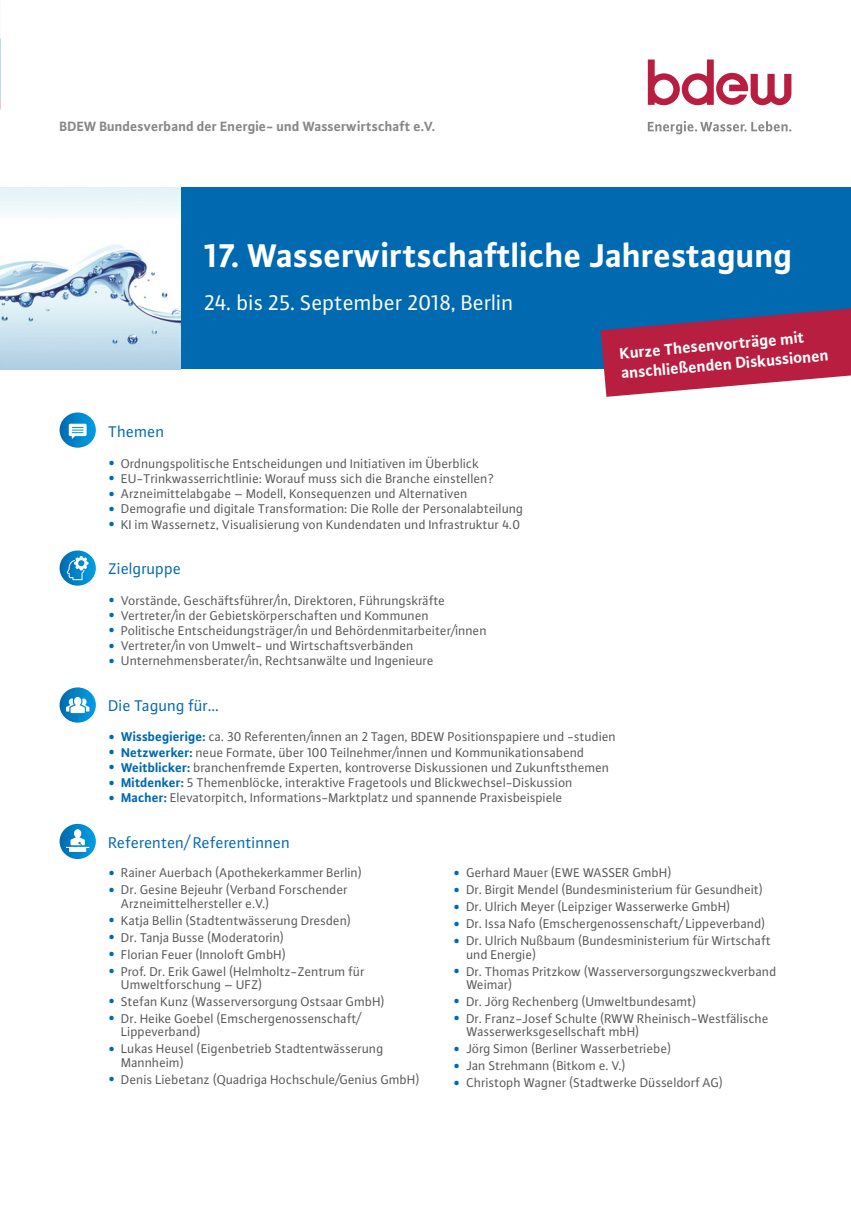
<style>
.page{position:relative;width:851px;height:1212px;background:#fff}
.page>*{position:absolute;margin:0;border:0;box-sizing:border-box;transform-origin:0 0}
.t1{font:34.95px "Plus Sans Bold LF";color:#fff}
.t2{font:22.5px "Plus Sans Normal LF";color:#fff}
.t3{font:16.5px "Plus Sans Normal LF";color:#0069af}
.t4{font:16.5px/19.8px "Plus Sans Bold LF";color:#fff}
.t5{font:14.25px "Plus Sans Bold LF";color:#878787}
.t6{font:13.5px/13.5px "Plus Sans Normal LF";color:#575756}
.s1{font-size:21px;color:#0069af}
.s2{font-family:"Plus Sans Bold LF";color:#0069af}
</style>
<div class="page">
<div style="left:181px;top:188px;width:669px;height:181px;background:#0069af"></div>
<img style="left:0;top:188px;width:181px;height:181px">
<svg style="left:647px;top:60px;width:144px;height:45px"></svg>
<svg style="left:647px;top:121px;width:144px;height:13px"></svg>
<svg style="left:600px;top:308px;width:250px;height:89px"></svg>
<svg style="left:60px;top:412px;width:36px;height:36px"></svg>
<svg style="left:60px;top:550px;width:36px;height:36px"></svg>
<svg style="left:60px;top:687px;width:36px;height:36px"></svg>
<svg style="left:60px;top:824px;width:36px;height:35px"></svg>
<p class="t5" style="left:60px;top:117px;width:377px">BDEW Bundesverband der Energie- und Wasserwirtschaft e.V.</p>
<h1 class="t1" style="left:204px;top:232px;width:589px">17. Wasserwirtschaftliche Jahrestagung</h1>
<h2 class="t2" style="left:204px;top:288px;width:311px">24. bis 25. September 2018, Berlin</h2>
<p class="t4" style="left:618px;top:343px;width:209px;rotate:-5deg">Kurze Thesenvorträge mit anschließenden Diskussionen</p>
<p class="t3" style="left:108px;top:421px;width:57px">Themen</p>
<p class="t6" style="left:108px;top:456px;width:372px"><span class="s1">•</span> Ordnungspolitische Entscheidungen und Initiativen im Überblick</p>
<p class="t6" style="left:108px;top:471px;width:387px"><span class="s1">•</span> EU-Trinkwasserrichtlinie: Worauf muss sich die Branche einstellen?</p>
<p class="t6" style="left:108px;top:487px;width:360px"><span class="s1">•</span> Arzneimittelabgabe – Modell, Konsequenzen und Alternativen</p>
<p class="t6" style="left:108px;top:502px;width:416px"><span class="s1">•</span> Demografie und digitale Transformation: Die Rolle der Personalabteilung</p>
<p class="t6" style="left:108px;top:517px;width:413px"><span class="s1">•</span> KI im Wassernetz, Visualisierung von Kundendaten und Infrastruktur 4.0</p>
<p class="t3" style="left:108px;top:558px;width:74px">Zielgruppe</p>
<p class="t6" style="left:108px;top:593px;width:338px"><span class="s1">•</span> Vorstände, Geschäftsführer/in, Direktoren, Führungskräfte</p>
<p class="t6" style="left:108px;top:608px;width:322px"><span class="s1">•</span> Vertreter/in der Gebietskörperschaften und Kommunen</p>
<p class="t6" style="left:108px;top:623px;width:380px"><span class="s1">•</span> Politische Entscheidungsträger/in und Behördenmitarbeiter/innen</p>
<p class="t6" style="left:108px;top:639px;width:307px"><span class="s1">•</span> Vertreter/in von Umwelt- und Wirtschaftsverbänden</p>
<p class="t6" style="left:108px;top:654px;width:327px"><span class="s1">•</span> Unternehmensberater/in, Rechtsanwälte und Ingenieure</p>
<p class="t3" style="left:108px;top:695px;width:112px">Die Tagung für…</p>
<p class="t6" style="left:108px;top:730px;width:509px"><span class="s1">•</span> <span class="s2">Wissbegierige:</span> ca. 30 Referenten/innen an 2 Tagen, BDEW Positionspapiere und -studien</p>
<p class="t6" style="left:108px;top:745px;width:477px"><span class="s1">•</span> <span class="s2">Netzwerker:</span> neue Formate, über 100 Teilnehmer/innen und Kommunikationsabend</p>
<p class="t6" style="left:108px;top:760px;width:502px"><span class="s1">•</span> <span class="s2">Weitblicker:</span> branchenfremde Experten, kontroverse Diskussionen und Zukunftsthemen</p>
<p class="t6" style="left:108px;top:775px;width:465px"><span class="s1">•</span> <span class="s2">Mitdenker:</span> 5 Themenblöcke, interaktive Fragetools und Blickwechsel-Diskussion</p>
<p class="t6" style="left:108px;top:791px;width:455px"><span class="s1">•</span> <span class="s2">Macher:</span> Elevatorpitch, Informations-Marktplatz und spannende Praxisbeispiele</p>
<p class="t3" style="left:108px;top:831px;width:183px">Referenten/ Referentinnen</p>
<p class="t6" style="left:108px;top:866px;width:255px"><span class="s1">•</span> Rainer Auerbach (Apothekerkammer Berlin)</p>
<p class="t6" style="left:121px;top:883px;width:228px;text-indent:-13px"><span class="s1">•</span> Dr. Gesine Bejeuhr (Verband Forschender<br>Arzneimittelhersteller e.V.)</p>
<p class="t6" style="left:108px;top:913px;width:244px"><span class="s1">•</span> Katja Bellin (Stadtentwässerung Dresden)</p>
<p class="t6" style="left:108px;top:930px;width:177px"><span class="s1">•</span> Dr. Tanja Busse (Moderatorin)</p>
<p class="t6" style="left:108px;top:947px;width:179px"><span class="s1">•</span> Florian Feuer (Innoloft GmbH)</p>
<p class="t6" style="left:121px;top:964px;width:245px;text-indent:-13px"><span class="s1">•</span> Prof. Dr. Erik Gawel (Helmholtz-Zentrum für<br>Umweltforschung – UFZ)</p>
<p class="t6" style="left:108px;top:994px;width:278px"><span class="s1">•</span> Stefan Kunz (Wasserversorgung Ostsaar GmbH)</p>
<p class="t6" style="left:121px;top:1011px;width:241px;text-indent:-13px"><span class="s1">•</span> Dr. Heike Goebel (Emschergenossenschaft/<br>Lippeverband)</p>
<p class="t6" style="left:121px;top:1042px;width:264px;text-indent:-13px"><span class="s1">•</span> Lukas Heusel (Eigenbetrieb Stadtentwässerung<br>Mannheim)</p>
<p class="t6" style="left:108px;top:1072px;width:313px"><span class="s1">•</span> Denis Liebetanz (Quadriga Hochschule/Genius GmbH)</p>
<p class="t6" style="left:453px;top:866px;width:219px"><span class="s1">•</span> Gerhard Mauer (EWE WASSER GmbH)</p>
<p class="t6" style="left:453px;top:883px;width:311px"><span class="s1">•</span> Dr. Birgit Mendel (Bundesministerium für Gesundheit)</p>
<p class="t6" style="left:453px;top:900px;width:278px"><span class="s1">•</span> Dr. Ulrich Meyer (Leipziger Wasserwerke GmbH)</p>
<p class="t6" style="left:453px;top:916px;width:313px"><span class="s1">•</span> Dr. Issa Nafo (Emschergenossenschaft/ Lippeverband)</p>
<p class="t6" style="left:466px;top:933px;width:306px;text-indent:-13px"><span class="s1">•</span> Dr. Ulrich Nußbaum (Bundesministerium für Wirtschaft und Energie)</p>
<p class="t6" style="left:466px;top:964px;width:311px;text-indent:-13px"><span class="s1">•</span> Dr. Thomas Pritzkow (Wasserversorgungszweckverband<br>Weimar)</p>
<p class="t6" style="left:453px;top:994px;width:244px"><span class="s1">•</span> Dr. Jörg Rechenberg (Umweltbundesamt)</p>
<p class="t6" style="left:466px;top:1011px;width:304px;text-indent:-13px"><span class="s1">•</span> Dr. Franz-Josef Schulte (RWW Rheinisch-Westfälische<br>Wasserwerksgesellschaft mbH)</p>
<p class="t6" style="left:453px;top:1042px;width:219px"><span class="s1">•</span> Jörg Simon (Berliner Wasserbetriebe)</p>
<p class="t6" style="left:453px;top:1058px;width:174px"><span class="s1">•</span> Jan Strehmann (Bitkom e. V.)</p>
<p class="t6" style="left:453px;top:1075px;width:271px"><span class="s1">•</span> Christoph Wagner (Stadtwerke Düsseldorf AG)</p>
</div>
